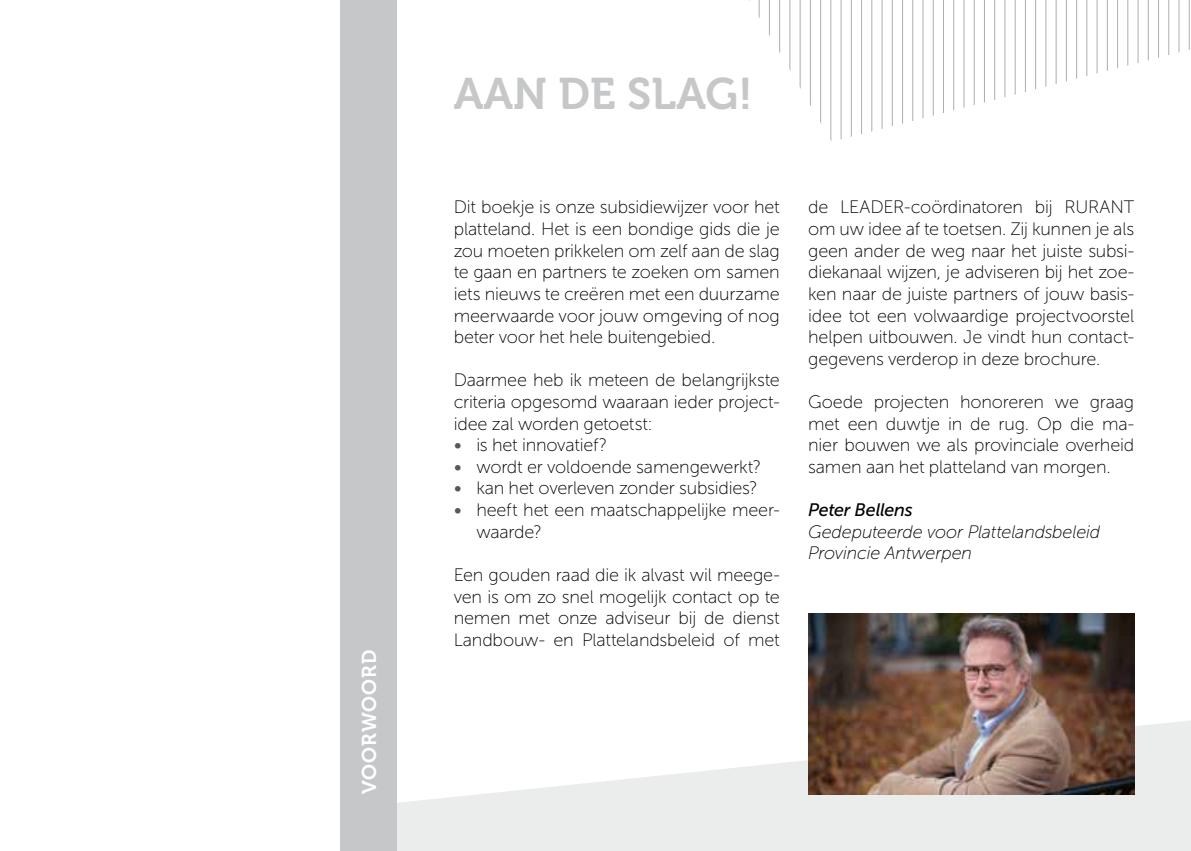
<style>
.page{position:relative;width:1191px;height:851px;background:#fff}
.page>*{position:absolute;margin:0;border:0;box-sizing:border-box;transform-origin:0 0}
.t1{font:44px "Museo 700";color:#c6c7c8}
.t2{font:20px "Museo 700";letter-spacing:.05em;color:#fff}
.t3{font:18px/21.6px "Museo Sans 100";letter-spacing:-.01em;color:#000;text-align:justify}
.t4{font:italic 18px/21.6px "Museo Sans 100";letter-spacing:-.01em;color:#000}
.t5{font:italic 18px "Museo Sans 500";letter-spacing:-.015em;color:#000}
.s1{font-family:"Museo 500";color:#57585a}
</style>
<div class="page">
<svg style="left:749px;top:0;width:441px;height:142px"></svg>
<svg style="left:397px;top:658px;width:794px;height:192px"></svg>
<div style="left:0;top:0;width:397px;height:850px;background:#c6c7c8"></div>
<img style="left:808px;top:613px;width:326px;height:181px">
<div style="left:0;top:0;width:339px;height:850px;background:#fff"></div>
<p class="t2" style="left:358px;top:794px;width:146px;rotate:-90deg">VOORWOORD</p>
<h1 class="t1" style="left:454px;top:69px;width:300px">AAN DE SLAG!</h1>
<p class="t3" style="left:454px;top:197px;width:328px">Dit boekje is onze subsidiewijzer voor het platteland. Het is een bondige gids die je zou moeten prikkelen om zelf aan de slag te gaan en partners te zoeken om samen iets nieuws te creëren met een duurzame meerwaarde voor jouw omgeving of nog beter voor het hele buitengebied.</p>
<p class="t3" style="left:454px;top:369px;width:327px">Daarmee heb ik meteen de belangrijkste criteria opgesomd waaraan ieder project&shy;idee zal worden getoetst:</p>
<p class="t3" style="left:454px;top:434px;width:155px"><span class="s1">•</span> is het innovatief?</p>
<p class="t3" style="left:454px;top:456px;width:309px"><span class="s1">•</span> wordt er voldoende samengewerkt?</p>
<p class="t3" style="left:454px;top:477px;width:305px"><span class="s1">•</span> kan het overleven zonder subsidies?</p>
<p class="t3" style="left:476px;top:499px;width:305px;text-indent:-23px"><span class="s1">•</span> heeft het een maatschappelijke meer&shy;waarde?</p>
<p class="t3" style="left:454px;top:564px;width:328px">Een gouden raad die ik alvast wil meege&shy;ven is om zo snel mogelijk contact op te nemen met onze adviseur bij de dienst Landbouw- en Plattelandsbeleid of met</p>
<p class="t3" style="left:808px;top:197px;width:328px">de LEADER-coördinatoren bij RURANT om uw idee af te toetsen. Zij kunnen je als geen ander de weg naar het juiste subsi&shy;diekanaal wijzen, je adviseren bij het zoe&shy;ken naar de juiste partners of jouw basis&shy;idee tot een volwaardige projectvoorstel helpen uitbouwen. Je vindt hun contact&shy;gegevens verderop in deze brochure.</p>
<p class="t3" style="left:808px;top:391px;width:328px">Goede projecten honoreren we graag met een duwtje in de rug. Op die ma&shy;nier bouwen we als provinciale overheid samen aan het platteland van morgen.</p>
<p class="t5" style="left:808px;top:500px;width:106px">Peter Bellens</p>
<p class="t4" style="left:808px;top:521px;width:294px">Gedeputeerde voor Plattelandsbeleid<br>Provincie Antwerpen</p>
</div>
